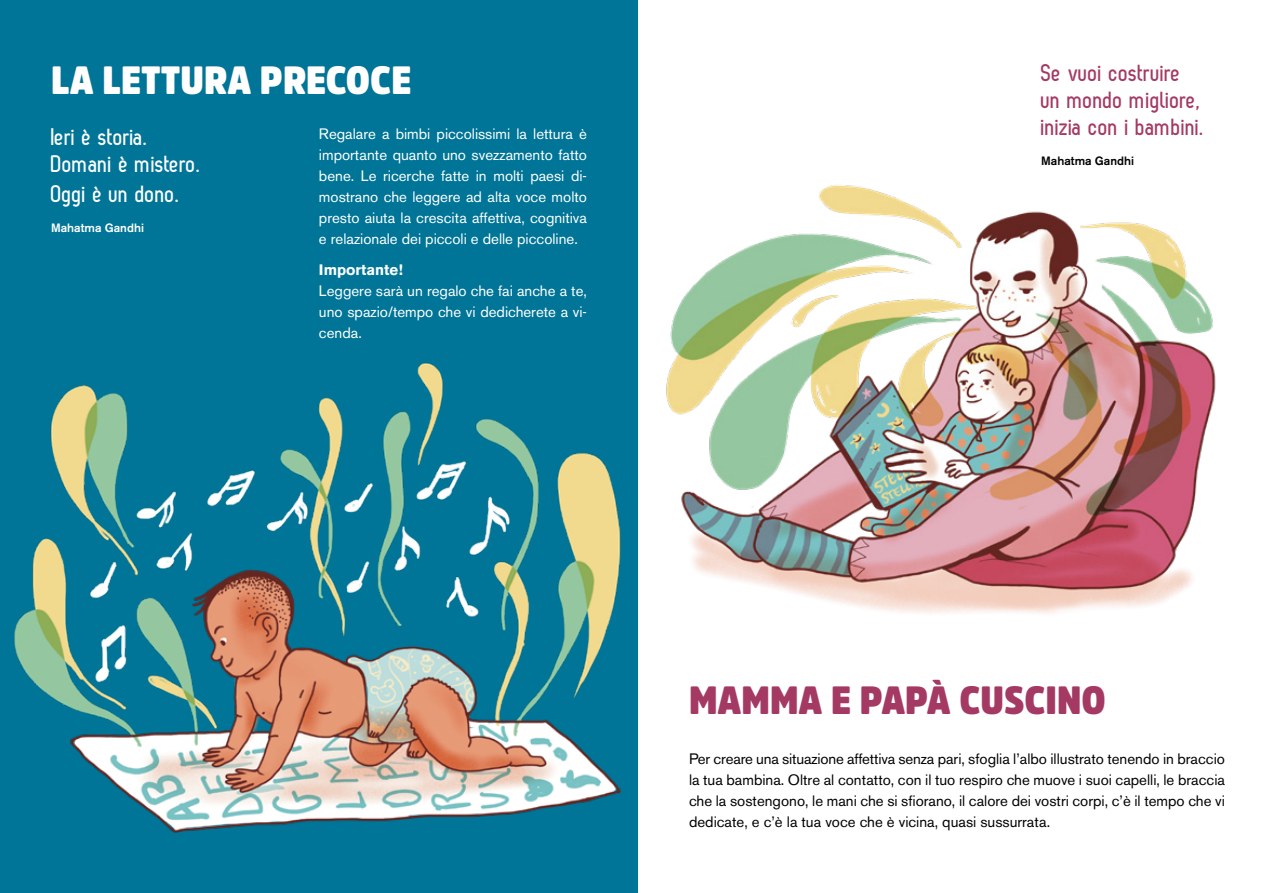
<style>
.page{position:relative;width:1276px;height:893px;background:#fff}
.page>*{position:absolute;margin:0;border:0;box-sizing:border-box;transform-origin:0 0}
.t1{font:900 39px "Amsi Pro Narw";color:#a43a64}
.t2{font:900 39px "Amsi Pro Narw";color:#fff}
.t3{font:700 24px/27px "Zag";color:#a43a64}
.t4{font:700 24px/27px "Zag";color:#fff}
.t5{font:15px/21px "Akzidenz Grotesk BE";color:#fff;text-align:justify}
.t6{font:15px/21px "Akzidenz Grotesk BE";color:#000;text-align:justify}
.t7{font:700 15px "Akzidenz Grotesk BE";color:#fff}
.t8{font:500 12px "Akzidenz Grotesk BE";color:#fff}
.t9{font:500 12px "Akzidenz Grotesk BE";color:#000}
</style>
<div class="page">
<div style="left:0;top:0;width:638px;height:893px;background:#007597"></div>
<img style="left:14px;top:362px;width:607px;height:471px">
<img style="left:666px;top:185px;width:550px;height:429px">
<h1 class="t2" style="left:51px;top:53px;width:362px">LA LETTURA PRECOCE</h1>
<h2 class="t4" style="left:51px;top:123px;width:151px">Ieri è storia.<br>Domani è mistero.</h2>
<h2 class="t4" style="left:51px;top:180px;width:130px">Oggi è un dono.</h2>
<p class="t8" style="left:51px;top:221px;width:94px">Mahatma Gandhi</p>
<p class="t5" style="left:319px;top:123px;width:269px">Regalare a bimbi piccolissimi la lettura è importante quanto uno svezzamento fatto bene. Le ricerche fatte in molti paesi di&shy;mostrano che leggere ad alta voce molto presto aiuta la crescita affettiva, cognitiva e relazionale dei piccoli e delle piccoline.</p>
<p class="t7" style="left:319px;top:261px;width:85px">Importante!</p>
<p class="t5" style="left:319px;top:281px;width:269px">Leggere sarà un regalo che fai anche a te, uno spazio/tempo che vi dedicherete a vi&shy;cenda.</p>
<h2 class="t3" style="left:1041px;top:59px;width:164px">Se vuoi costruire un mondo migliore, inizia con i bambini.</h2>
<p class="t9" style="left:1041px;top:154px;width:94px">Mahatma Gandhi</p>
<h1 class="t1" style="left:689px;top:673px;width:418px">MAMMA E PAPÀ CUSCINO</h1>
<p class="t6" style="left:689px;top:748px;width:537px">Per creare una situazione affettiva senza pari, sfoglia l’albo illustrato tenendo in braccio la tua bambina. Oltre al contatto, con il tuo respiro che muove i suoi capelli, le braccia che la sostengono, le mani che si sfiorano, il calore dei vostri corpi, c’è il tempo che vi dedicate, e c’è la tua voce che è vicina, quasi sussurrata.</p>
</div>
